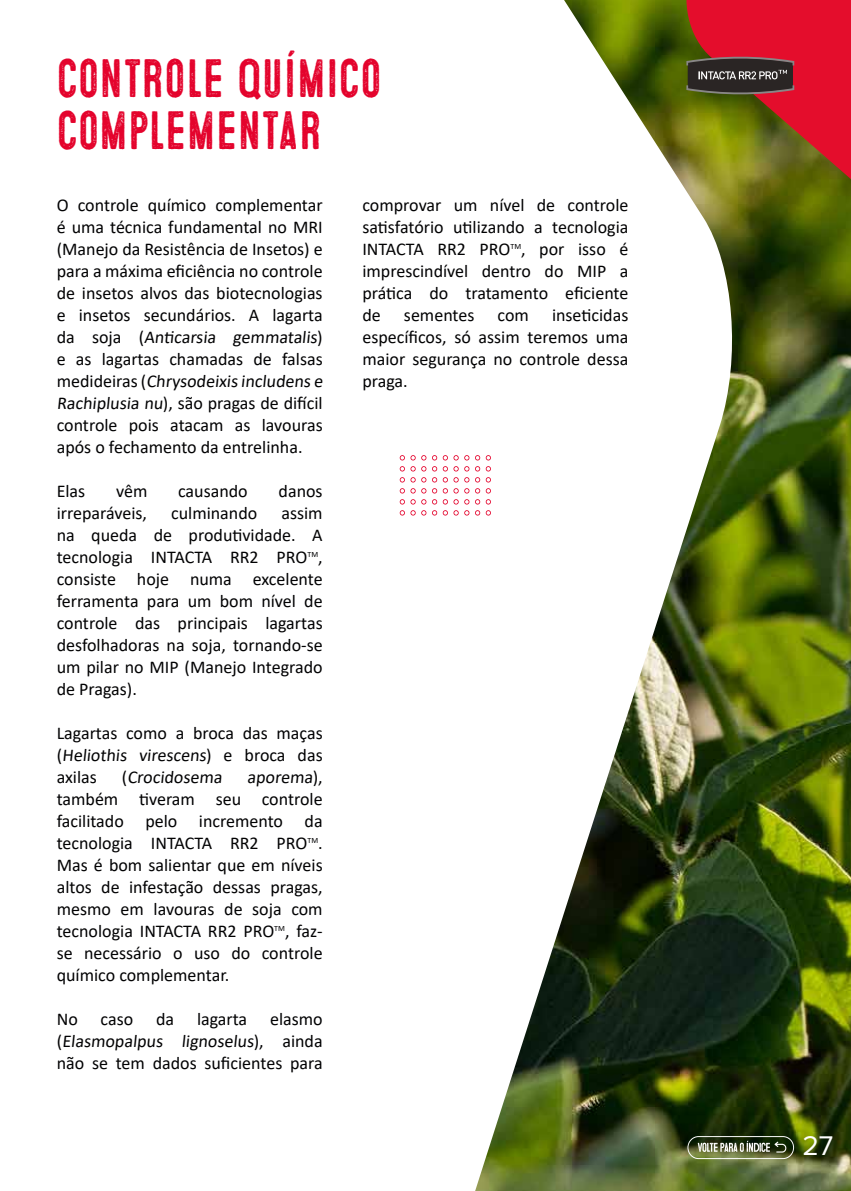
<style>
.page{position:relative;width:851px;height:1191px;background:#fff}
.page>*{position:absolute;margin:0;border:0;box-sizing:border-box;transform-origin:0 0}
.t1{font:54px/52px "Microbrew Three W01";color:#e4032c;scale:.91 1}
.t2{font:28px "Proxima Nova A";color:#fff}
.t3{font:18px/22px "Calibri";color:#020203;text-align:justify}
.t4{font:8px "Calibri";color:#020203}
</style>
<div class="page">
<img style="left:741px;top:179px;width:109px;height:1012px">
<svg style="left:401px;top:0;width:340px;height:1191px"></svg>
<svg style="left:475px;top:455px;width:16px;height:5px"></svg>
<svg style="left:475px;top:466px;width:16px;height:5px"></svg>
<svg style="left:475px;top:477px;width:16px;height:5px"></svg>
<svg style="left:475px;top:488px;width:16px;height:5px"></svg>
<svg style="left:475px;top:499px;width:16px;height:5px"></svg>
<svg style="left:475px;top:510px;width:16px;height:5px"></svg>
<svg style="left:464px;top:455px;width:5px;height:5px"></svg>
<svg style="left:464px;top:466px;width:5px;height:5px"></svg>
<svg style="left:464px;top:477px;width:5px;height:5px"></svg>
<svg style="left:464px;top:488px;width:5px;height:5px"></svg>
<svg style="left:464px;top:499px;width:5px;height:5px"></svg>
<svg style="left:464px;top:510px;width:5px;height:5px"></svg>
<svg style="left:432px;top:455px;width:26px;height:5px"></svg>
<svg style="left:432px;top:466px;width:26px;height:5px"></svg>
<svg style="left:432px;top:477px;width:26px;height:5px"></svg>
<svg style="left:432px;top:488px;width:26px;height:5px"></svg>
<svg style="left:432px;top:499px;width:26px;height:5px"></svg>
<svg style="left:432px;top:510px;width:26px;height:5px"></svg>
<svg style="left:421px;top:455px;width:5px;height:5px"></svg>
<svg style="left:421px;top:466px;width:5px;height:5px"></svg>
<svg style="left:421px;top:477px;width:5px;height:5px"></svg>
<svg style="left:421px;top:488px;width:5px;height:5px"></svg>
<svg style="left:421px;top:499px;width:5px;height:5px"></svg>
<svg style="left:421px;top:510px;width:5px;height:5px"></svg>
<svg style="left:399px;top:455px;width:16px;height:5px"></svg>
<svg style="left:399px;top:466px;width:16px;height:5px"></svg>
<svg style="left:399px;top:477px;width:16px;height:5px"></svg>
<svg style="left:399px;top:488px;width:16px;height:5px"></svg>
<svg style="left:399px;top:499px;width:16px;height:5px"></svg>
<svg style="left:399px;top:510px;width:16px;height:5px"></svg>
<svg style="left:680px;top:0;width:170px;height:179px;background:#a43b25"></svg>
<svg style="left:687px;top:1136px;width:106px;height:23px;background:#687253"></svg>
<h1 class="t1" style="left:57px;top:53px;width:359px">CONTROLE QUÍMICO<br>COMPLEMENTAR</h1>
<p class="t3" style="left:57px;top:193px;width:270px;text-align:left">O controle químico complementar é uma técnica fundamental no MRI (Manejo da Resistência de Insetos) e para a máxima eficiência no controle de insetos alvos das biotecnologias e insetos secundários. A lagarta da soja (Anticarsia gemmatalis) e as lagartas chamadas de falsas medideiras (Chrysodeixis includens e Rachiplusia nu), são pragas de difícil controle pois atacam as lavouras após o fechamento da entrelinha.</p>
<p class="t3" style="left:57px;top:479px;width:30px">Elas</p>
<p class="t3" style="left:116px;top:479px;width:33px">vêm</p>
<p class="t3" style="left:178px;top:479px;width:71px">causando</p>
<p class="t3" style="left:278px;top:479px;width:46px">danos</p>
<p class="t3" style="left:57px;top:501px;width:92px">irreparáveis,</p>
<p class="t3" style="left:171px;top:501px;width:88px">culminando</p>
<p class="t3" style="left:57px;top:501px;width:267px;text-indent:225px">assim na queda de produtividade. A tecnologia INTACTA RR2 PRO</p>
<p class="t4" style="left:307px;top:549px;width:12px">TM</p>
<p class="t3" style="left:57px;top:545px;width:267px;text-indent:261px">, consiste hoje numa excelente ferramenta para um bom nível de controle das principais lagartas desfolhadoras na soja, tornando-se um pilar no MIP (Manejo Integrado de Pragas).</p>
<p class="t3" style="left:57px;top:721px;width:267px">Lagartas como a broca das maças (Heliothis virescens) e broca das axilas</p>
<p class="t3" style="left:57px;top:765px;width:267px;text-indent:65px">(Crocidosema aporema), também tiveram seu controle facilitado pelo incremento da tecnologia INTACTA RR2 PRO</p>
<p class="t4" style="left:307px;top:835px;width:12px">TM</p>
<p class="t3" style="left:57px;top:831px;width:267px;text-indent:261px">.<br>Mas é bom salientar que em níveis altos de infestação dessas pragas, mesmo em lavouras de soja com tecnologia INTACTA RR2 PRO</p>
<p class="t3" style="left:57px;top:919px;width:267px;text-indent:228px">, faz&shy;se necessário o uso do controle químico complementar.</p>
<p class="t3" style="left:57px;top:1007px;width:23px">No</p>
<p class="t3" style="left:101px;top:1007px;width:34px">caso</p>
<p class="t3" style="left:156px;top:1007px;width:20px">da</p>
<p class="t3" style="left:197px;top:1007px;width:52px">lagarta</p>
<p class="t4" style="left:274px;top:923px;width:12px">TM</p>
<p class="t3" style="left:57px;top:1007px;width:267px;text-indent:213px">elasmo (Elasmopalpus lignoselus), ainda não se tem dados suficientes para</p>
<p class="t3" style="left:362px;top:193px;width:267px">comprovar um nível de controle satisfatório utilizando a tecnologia INTACTA RR2 PRO</p>
<p class="t3" style="left:362px;top:237px;width:267px;text-indent:159px">, por isso é imprescindível dentro do MIP a prática do tratamento eficiente de</p>
<p class="t4" style="left:510px;top:241px;width:12px">TM</p>
<p class="t3" style="left:362px;top:303px;width:267px;text-indent:189px">inseticidas específicos, só assim teremos uma maior segurança no controle dessa praga.</p>
<p class="t3" style="left:404px;top:303px;width:72px">sementes</p>
<p class="t3" style="left:497px;top:303px;width:33px">com</p>
<h2 class="t2" style="left:802px;top:1130px;width:32px">27</h2>
</div>
